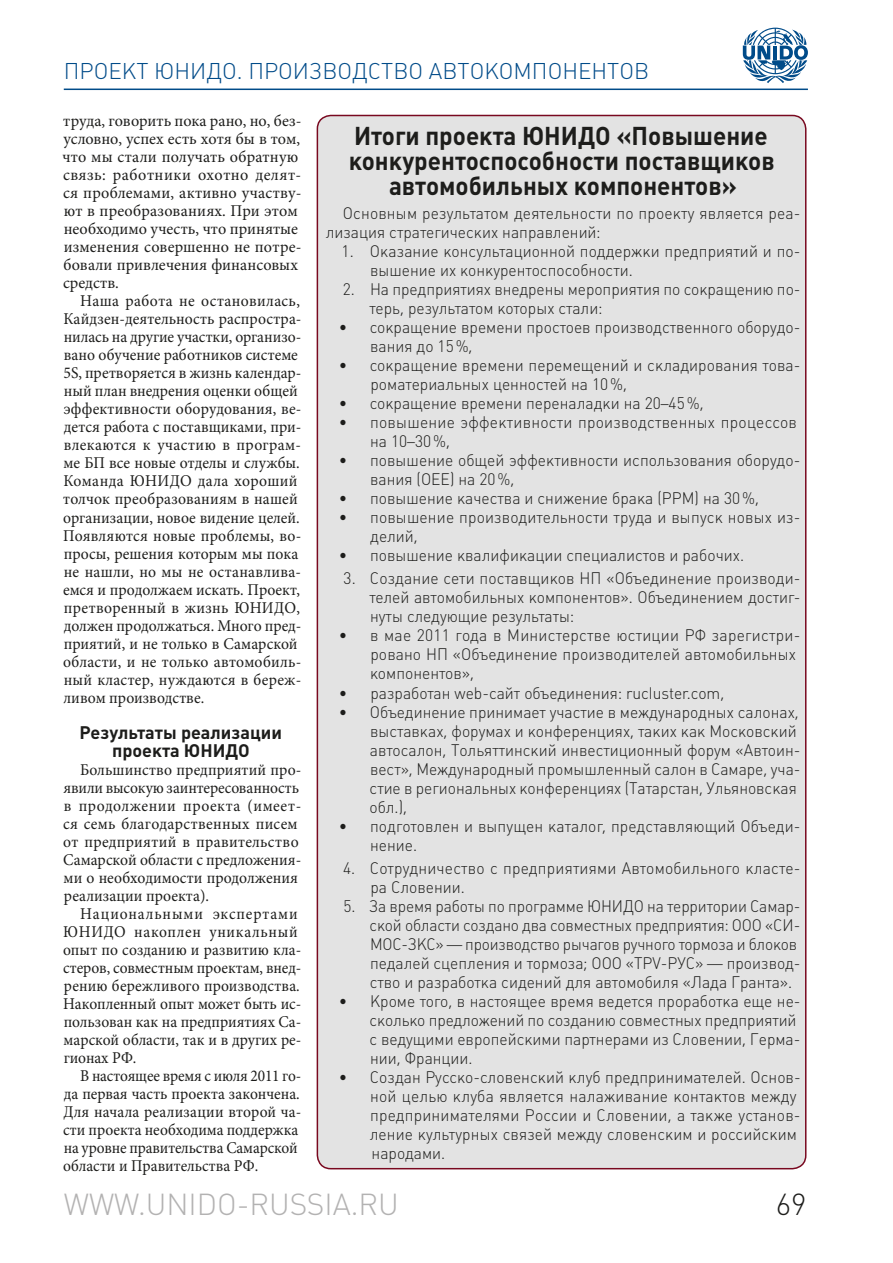
<style>
.page{position:relative;width:893px;height:1263px;background:#fff}
.page>*{position:absolute;margin:0;border:0;box-sizing:border-box;transform-origin:0 0}
.t1{font:30px "Plumb Light C";color:#b3b2b2}
.t2{font:30px "Plumb Light C";color:#1d1d1b}
.t3{font:25.5px/25px "Plumb Bold C";color:#1d1d1b;text-align:center;scale:.95 1}
.t4{font:22.5px "Plumb Light C";color:#004b89}
.t5{font:18px/18px "Plumb Bold C";color:#1d1d1b;text-align:center}
.t6{font:16.5px/19px "Plumb Light C";color:#1d1d1b;scale:.95 1}
.t7{font:16.5px/18px "Minion Pro";letter-spacing:.005em;color:#1d1d1b;scale:.95 1}
.t8{font:16.5px/18px "Minion Pro";letter-spacing:.005em;color:#1d1d1b}
.t9{font:16.5px/18px "Minion Pro";letter-spacing:.005em;color:#1d1d1b;scale:.94 1}
.t10{font:16.5px/18px "Minion Pro";letter-spacing:.005em;color:#1d1d1b;scale:.93 1}
</style>
<div class="page">
<hr style="left:64px;top:89px;width:744px;height:1px;background:#004b89">
<div style="left:317px;top:115px;width:489px;height:1054px;background:#e3e3e3;border-radius:14px"></div>
<svg style="left:743px;top:28px;width:65px;height:55px"></svg>
<h3 class="t4" style="left:64px;top:58px;width:587px">ПРОЕКТ ЮНИДО. ПРОИЗВОДСТВО АВТОКОМПОНЕНТОВ</h3>
<p class="t8" style="left:63px;top:112px;width:241px">труда, говорить пока рано, но, без&shy;условно, успех есть хотя бы в том, что мы стали получать обратную связь: работники охотно делят&shy;ся проблемами, активно участву&shy;ют в преобразованиях. При этом необходимо учесть, что принятые изменения совершенно не потре&shy;бовали привлечения финансовых средств.</p>
<p class="t7" style="left:63px;top:292px;width:252px;text-indent:17px">Наша работа не остановилась,<br>Кайдзен-деятельность распростра&shy;нилась на другие участки, организо&shy;вано обучение работников системе<br>5S, претворяется в жизнь календар&shy;ный план внедрения оценки общей эффективности оборудования, ве&shy;дется работа с поставщиками, при&shy;влекаются к участию в програм&shy;ме БП все новые отделы и службы.<br>Команда ЮНИДО дала хороший толчок преобразованиям в нашей организации, новое видение целей.<br>Появляются новые проблемы, во&shy;просы, решения которым мы пока не нашли, но мы не останавлива&shy;емся и продолжаем искать. Проект, претворенный в жизнь ЮНИДО, должен продолжаться. Много пред&shy;приятий, и не только в Самарской области, и не только автомобиль&shy;ный кластер, нуждаются в береж&shy;ливом производстве.</p>
<p class="t5" style="left:79px;top:723px;width:204px">Результаты реализации проекта ЮНИДО</p>
<p class="t7" style="left:63px;top:760px;width:252px;text-indent:17px">Большинство предприятий про&shy;явили высокую заинтересованность в продолжении проекта (имеет&shy;ся семь благодарственных писем от предприятий в правительство<br>Самарской области с предложения&shy;ми о необходимости продолжения реализации проекта).</p>
<p class="t9" style="left:63px;top:904px;width:255px;text-indent:17px">Национальными экспертами<br>ЮНИДО накоплен уникальный опыт по созданию и развитию кла&shy;стеров, совместным проектам, внед&shy;рению бережливого производства.<br>Накопленный опыт может быть ис&shy;пользован как на предприятиях Са&shy;марской области, так и в других ре&shy;гионах РФ .</p>
<p class="t10" style="left:63px;top:1066px;width:258px;text-indent:17px">В настоящее время с июля 2011 го&shy;да первая часть проекта закончена.<br>Для начала реализации второй ча&shy;сти проекта необходима поддержка на уровне правительства Самарской области и Правительства РФ .</p>
<h2 class="t3" style="left:349px;top:123px;width:450px">Итоги проекта ЮНИДО «Повышение конкурентоспособности поставщиков автомобильных компонентов»</h2>
<p class="t6" style="left:326px;top:203px;width:501px;text-indent:17px">Основным результатом деятельности по проекту является реа&shy;лизация стратегических направлений:</p>
<p class="t6" style="left:370px;top:241px;width:455px;text-indent:-28px">1. Оказание консультационной поддержки предприятий и по&shy;вышение их конкурентоспособности.</p>
<p class="t6" style="left:369px;top:279px;width:455px;text-indent:-27px">2. На предприятиях внедрены мероприятия по сокращению по&shy;терь, результатом которых стали:</p>
<p class="t6" style="left:370px;top:317px;width:455px;text-indent:-31px">• сокращение времени простоев производственного оборудо&shy;вания до 15%,</p>
<p class="t6" style="left:370px;top:356px;width:454px;text-indent:-32px">• сокращение времени перемещений и складирования това&shy;роматериальных ценностей на 10%,</p>
<p class="t6" style="left:339px;top:394px;width:386px">• сокращение времени переналадки на 20–45%,</p>
<p class="t6" style="left:370px;top:413px;width:451px;text-indent:-31px">• повышение эффективности производственных процессов на 10–30%,</p>
<p class="t6" style="left:370px;top:451px;width:454px;text-indent:-31px">• повышение общей эффективности использования оборудо&shy;вания (ОЕЕ) на 20%,</p>
<p class="t6" style="left:339px;top:489px;width:444px">• повышение качества и снижение брака (PPM) на 30%,</p>
<p class="t6" style="left:370px;top:508px;width:454px;text-indent:-31px">• повышение производительности труда и выпуск новых из&shy;делий,</p>
<p class="t6" style="left:339px;top:546px;width:428px">• повышение квалификации специалистов и рабочих.</p>
<p class="t6" style="left:369px;top:569px;width:455px;text-align:justify;text-indent:-26px">3. Создание сети поставщиков НП «Объединение производи&shy;телей автомобильных компонентов». Объединением достиг&shy;нуты следующие результаты:</p>
<p class="t6" style="left:370px;top:626px;width:455px;text-indent:-31px">• в мае 2011 года в Министерстве юстиции РФ зарегистри&shy;ровано НП «Объединение производителей автомобильных компонентов»,</p>
<p class="t6" style="left:339px;top:683px;width:407px">• разработан web-сайт объединения: rucluster.com,</p>
<p class="t6" style="left:370px;top:702px;width:455px;text-indent:-31px">• Объединение принимает участие в международных салонах, выставках, форумах и конференциях, таких как Московский автосалон, Тольяттинский инвестиционный форум «Автоин&shy;вест», Международный промышленный салон в Самаре, уча&shy;стие в региональных конференциях (Татарстан, Ульяновская обл.),</p>
<p class="t6" style="left:370px;top:816px;width:455px;text-indent:-31px">• подготовлен и выпущен каталог, представляющий Объеди&shy;нение.</p>
<p class="t6" style="left:370px;top:859px;width:454px;text-indent:-27px">4. Сотрудничество с предприятиями Автомобильного класте&shy;ра Словении.</p>
<p class="t6" style="left:370px;top:897px;width:455px;text-indent:-26px">5. За время работы по программе ЮНИДО на территории Самар&shy;ской области создано два совместных предприятия: ООО «СИ-МОС-ЗКС» — производство рычагов ручного тормоза и блоков педалей сцепления и тормоза; ООО «TPV-РУС» — производ&shy;ство и разработка сидений для автомобиля «Лада Гранта».</p>
<p class="t6" style="left:370px;top:992px;width:455px;text-indent:-31px">• Кроме того, в настоящее время ведется проработка еще не&shy;сколько предложений по созданию совместных предприятий с ведущими европейскими партнерами из Словении, Герма&shy;нии, Франции.</p>
<p class="t6" style="left:370px;top:1068px;width:455px;text-indent:-31px">• Создан Русско-словенский клуб предпринимателей. Основ&shy;ной целью клуба является налаживание контактов между предпринимателями России и Словении, а также установ&shy;ление культурных связей между словенским и российским народами.</p>
<h1 class="t1" style="left:64px;top:1187px;width:26px">www</h1>
<h1 class="t1" style="left:138px;top:1187px;width:239px">.UNIDO-russia.ru</h1>
<h1 class="t2" style="left:776px;top:1187px;width:32px">69</h1>
</div>
